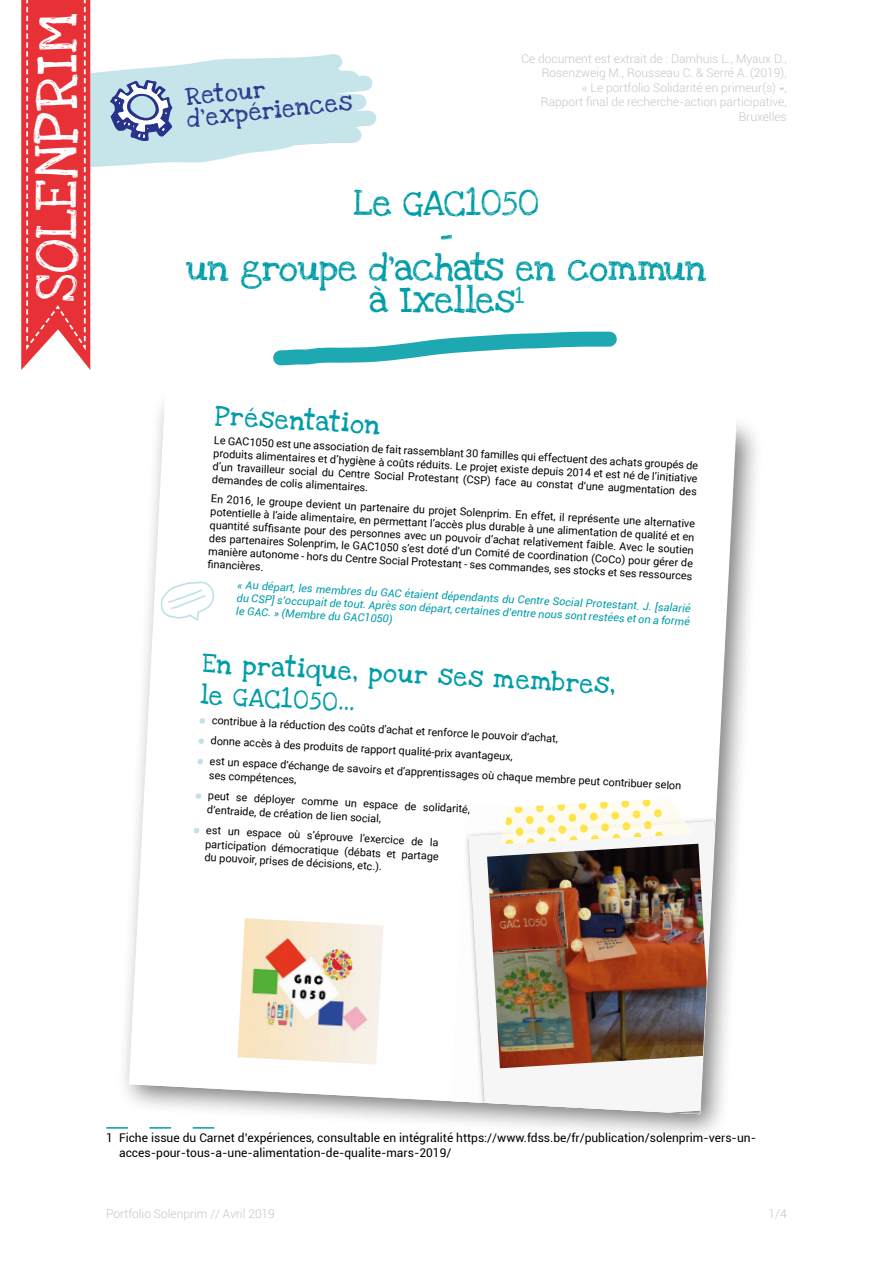
<style>
.page{position:relative;width:893px;height:1263px;background:#fff}
.page>*{position:absolute;margin:0;border:0;box-sizing:border-box;transform-origin:0 0}
.Titre_H2{font:43.2px "Love Ya Like A Sister";letter-spacing:.02em;color:#fff}
.t1{font:32.7px "Love Ya Like A Sister Solid";color:#009da9}
.Titre_h1{font:27px/32.4px "Love Ya Like A Sister";color:#009da9;text-align:center}
.t2{font:19.65px/31.2px "Love Ya Like A Sister Solid";color:#009da9}
.Titre_h1-2{font:18px/21.6px "Love Ya Like A Sister";color:#28348b}
.t3{font:300 12px/14.4px "Roboto";color:#c6c6c6;text-align:right}
.t4{font:12px/14.4px "Roboto";color:#000}
.t5{font:10.95px/13px "Roboto";color:#000}
.t6{font:italic 10.95px/13px "Roboto";color:#009da9;text-align:justify}
</style>
<div class="page">
<svg style="left:273px;top:331px;width:344px;height:35px"></svg>
<svg style="left:90px;top:46px;width:287px;height:127px"></svg>
<svg style="left:21px;top:0;width:69px;height:370px;background:#e9494e"></svg>
<svg style="left:110px;top:80px;width:62px;height:61px"></svg>
<div style="left:116px;top:386px;width:648px;height:756px;background:#000;opacity:.75"></div>
<svg style="left:129px;top:386px;width:608px;height:728px"></svg>
<svg style="left:191px;top:386px;width:326px;height:4px"></svg>
<svg style="left:199px;top:718px;width:6px;height:6px"></svg>
<svg style="left:198px;top:738px;width:6px;height:6px"></svg>
<svg style="left:197px;top:759px;width:6px;height:5px"></svg>
<svg style="left:195px;top:793px;width:6px;height:6px"></svg>
<svg style="left:194px;top:828px;width:5px;height:5px"></svg>
<img style="left:237px;top:918px;width:146px;height:146px">
<img style="left:465px;top:804px;width:35px;height:4px">
<img style="left:451px;top:840px;width:4px;height:263px">
<img style="left:716px;top:853px;width:21px;height:37px">
<img style="left:715px;top:890px;width:22px;height:224px">
<svg style="left:466px;top:805px;width:4px;height:3px"></svg>
<svg style="left:455px;top:808px;width:260px;height:306px;fill:#f6f6f6"></svg>
<svg style="left:476px;top:833px;width:238px;height:246px;fill:#f6f6f6"></svg>
<img style="left:487px;top:844px;width:220px;height:224px">
<svg style="left:500px;top:790px;width:194px;height:64px"></svg>
<svg style="left:160px;top:579px;width:55px;height:43px"></svg>
<p class="Titre_H2" style="left:21px;top:302px;width:290px;rotate:-90deg">SOLENPRIM</p>
<p class="Titre_h1-2" style="left:184px;top:87px;width:167px;rotate:-6deg">Retour d’expériences</p>
<p class="t3" style="left:521px;top:51px;width:267px">Ce document est extrait de : Damhuis L., Myaux D., Rosenzweig M., Rousseau C. &amp; Serré A. (2019),<br>« Le portfolio Solidarité en primeur(s) »,<br>Rapport final de recherche-action participative, Bruxelles</p>
<p class="Titre_h1" style="left:186px;top:188px;width:522px">Le GAC1050<br>–<br>un groupe d’achats en commun à Ixelles<sup>1</sup></p>
<p class="t1" style="left:232px;top:297px;width:240px;rotate:-3deg">Le GAC1050</p>
<p class="t2" style="left:216px;top:401px;width:167px;rotate:3deg">Présentation</p>
<p class="t5" style="left:215px;top:433px;width:486px;text-align:justify;rotate:3deg">Le GAC1050 est une association de fait rassemblant 30 familles qui effectuent des achats groupés de produits alimentaires et d’hygiène à coûts réduits. Le projet existe depuis 2014 et est né de l’initiative d’un travailleur social du Centre Social Protestant (CSP) face au constat d’une augmentation des demandes de colis alimentaires.</p>
<p class="t5" style="left:211px;top:492px;width:486px;text-align:justify;rotate:3deg">En 2016, le groupe devient un partenaire du projet Solenprim. En effet, il représente une alternative potentielle à l’aide alimentaire, en permettant l’accès plus durable à une alimentation de qualité et en quantité suffi sante pour des personnes avec un pouvoir d’achat relativement faible. Avec le soutien des partenaires Solenprim, le GAC1050 s’est doté d’un Comité de coordination (CoCo) pour gérer de manière autonome - hors du Centre Social Protestant - ses commandes, ses stocks et ses ressources fi nancières.</p>
<p class="t6" style="left:238px;top:578px;width:455px;rotate:3deg">« Au départ, les membres du GAC étaient dépendants du Centre Social Protestant. J. [salarié du CSP] s’occupait de tout. Après son départ, certaines d’entre nous sont restées et on a formé le GAC. » (Membre du GAC1050)</p>
<p class="t2" style="left:203px;top:648px;width:415px;rotate:3deg">En pratique, pour ses membres, le GAC1050…</p>
<p class="t5" style="left:212px;top:710px;width:474px;line-height:20.4px;rotate:3deg">contribue à la réduction des coûts d’achat et renforce le pouvoir d’achat,<br>donne accès à des produits de rapport qualité-prix avantageux,<br>est un espace d’échange de savoirs et d’apprentissages où chaque membre peut contribuer selon</p>
<p class="t5" style="left:210px;top:764px;width:264px;line-height:20.4px;rotate:3deg">ses compétences,<br>peut se déployer comme un espace de solidarité,</p>
<p class="t5" style="left:208px;top:799px;width:234px;line-height:20.4px;rotate:3deg">d’entraide, de création de lien social,<br>est un espace où s’éprouve l’exercice de la</p>
<p class="t5" style="left:206px;top:837px;width:235px;rotate:3deg">participation démocratique (débats et partage du pouvoir, prises de décisions, etc.).</p>
<p class="t4" style="left:119px;top:1130px;width:638px;text-indent:-13px">1 Fiche issue du Carnet d’expériences, consultable en intégralité https://www.fdss.be/fr/publication/solenprim-vers-un&shy;acces-pour-tous-a-une-alimentation-de-qualite-mars-2019/</p>
<p class="t3" style="left:106px;top:1206px;width:170px">Portfolio Solenprim // Avril 2019</p>
<p class="t3" style="left:769px;top:1206px;width:20px">1/4</p>
</div>
